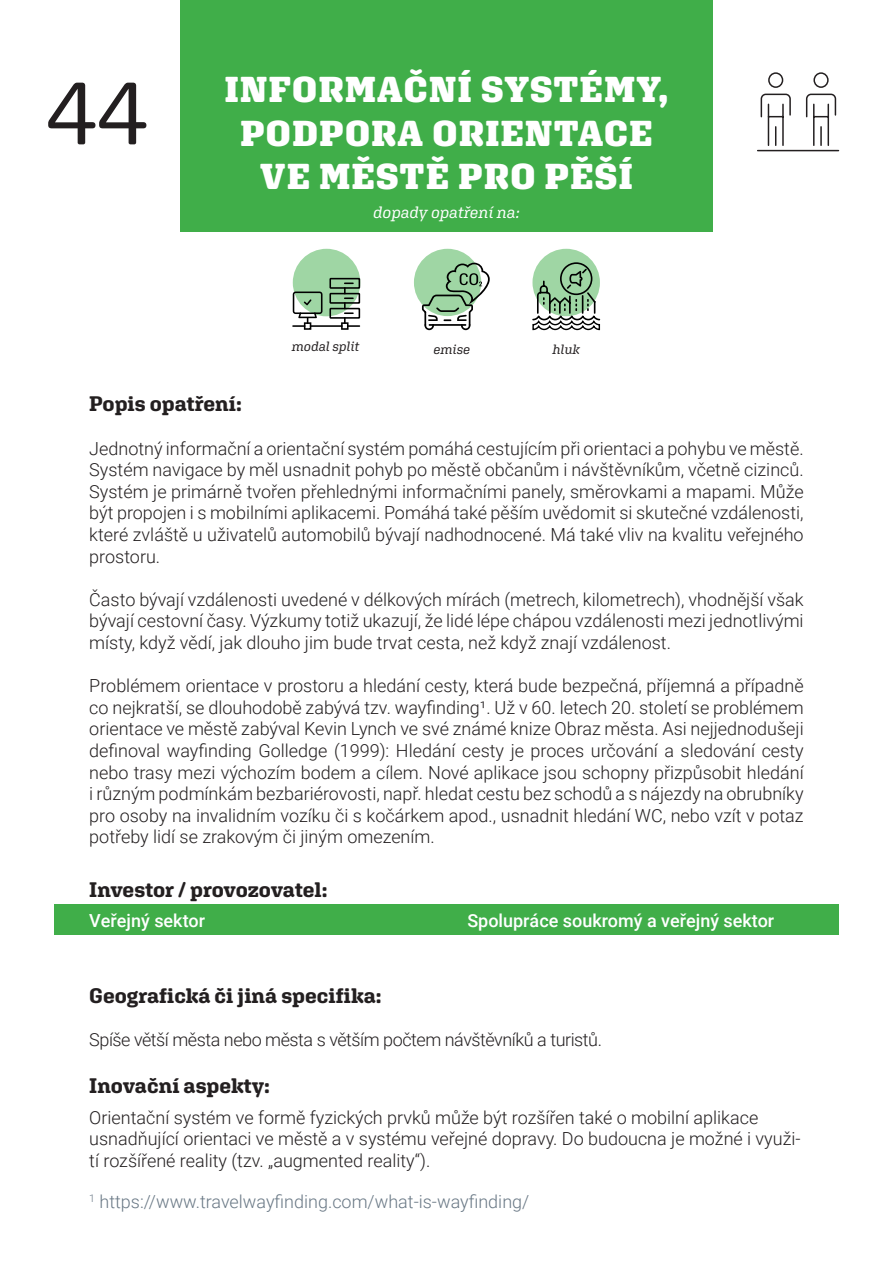
<style>
.page{position:relative;width:893px;height:1263px;background:#fff}
.page>*{position:absolute;margin:0;border:0;box-sizing:border-box;transform-origin:0 0}
.t1{font:90px "Aglet Slab";color:#231f20}
.t2{font:900 36px "Aglet Slab";letter-spacing:.04em;color:#fff}
.t3{font:700 21px "Aglet Slab";letter-spacing:-.005em;color:#231f20}
.t4{font:300 18px/21.6px "Roboto";color:#231f20;text-align:justify}
.t5{font:300 18px "Roboto";letter-spacing:-.025em;color:#231f20}
.t6{font:300 18px "Roboto";color:#697885}
.t7{font:500 18px "Roboto";color:#fff}
.t8{font:italic 16.5px "Aglet Slab";letter-spacing:-.01em;color:#fff}
.t9{font:italic 13.5px "Aglet Slab";letter-spacing:-.01em;color:#231f20}
</style>
<div class="page">
<div style="left:180px;top:0;width:533px;height:231px;background:#40ae49"></div>
<div style="left:414px;top:249px;width:67px;height:67px;background:#9fd6a4;border-radius:50%"></div>
<svg style="left:422px;top:263px;width:68px;height:67px"></svg>
<svg style="left:757px;top:72px;width:83px;height:80px"></svg>
<div style="left:532px;top:249px;width:68px;height:67px;background:#9fd6a4;border-radius:50%"></div>
<svg style="left:532px;top:262px;width:68px;height:68px"></svg>
<div style="left:54px;top:904px;width:785px;height:31px;background:#40ae49"></div>
<div style="left:293px;top:249px;width:67px;height:67px;background:#9fd6a4;border-radius:50%"></div>
<hr style="left:310px;top:325px;width:33px;height:2px;background:#000">
<svg style="left:329px;top:278px;width:31px;height:52px"></svg>
<svg style="left:292px;top:291px;width:30px;height:39px"></svg>
<p class="t1" style="left:46px;top:60px;width:103px">44</p>
<p class="t2" style="left:225px;top:68px;width:445px">INFORMAČNÍ SYSTÉMY,</p>
<p class="t2" style="left:240px;top:112px;width:414px">PODPORA ORIENTACE</p>
<p class="t2" style="left:260px;top:155px;width:374px">VE MĚSTĚ PRO PĚŠÍ</p>
<p class="t8" style="left:373px;top:203px;width:148px">dopady opatření na:</p>
<p class="t9" style="left:292px;top:339px;width:69px">modal split</p>
<p class="t9" style="left:433px;top:342px;width:38px">emise</p>
<p class="t9" style="left:553px;top:341px;width:29px">hluk</p>
<p class="t3" style="left:89px;top:391px;width:154px">Popis opatření:</p>
<p class="t4" style="left:89px;top:437px;width:716px">Jednotný informační a orientační systém pomáhá cestujícím při orientaci a pohybu ve městě.<br>Systém navigace by měl usnadnit pohyb po městě občanům i návštěvníkům, včetně cizinců.<br>Systém je primárně tvořen přehlednými informačními panely, směrovkami a mapami. Může být propojen i s mobilními aplikacemi. Pomáhá také pěším uvědomit si skutečné vzdálenosti, které zvláště u uživatelů automobilů bývají nadhodnocené. Má také vliv na kvalitu veřejného prostoru.</p>
<p class="t4" style="left:89px;top:588px;width:716px">Často bývají vzdálenosti uvedené v délkových mírách (metrech, kilometrech), vhodnější však bývají cestovní časy. Výzkumy totiž ukazují, že lidé lépe chápou vzdálenosti mezi jednotlivými místy, když vědí, jak dlouho jim bude trvat cesta, než když znají vzdálenost.</p>
<p class="t4" style="left:89px;top:674px;width:716px">Problémem orientace v prostoru a hledání cesty, která bude bezpečná, příjemná a případně co nejkratší, se dlouhodobě zabývá tzv. wayfinding¹. Už v 60. letech 20. století se problémem orientace ve městě zabýval Kevin Lynch ve své známé knize Obraz města. Asi nejjednodušeji definoval wayfinding Golledge (1999): Hledání cesty je proces určování a sledování cesty nebo trasy mezi výchozím bodem a cílem. Nové aplikace jsou schopny přizpůsobit hledání i různým podmínkám bezbariérovosti, např. hledat cestu bez schodů a s nájezdy na obrubníky pro osoby na invalidním vozíku či s kočárkem apod., usnadnit hledání WC, nebo vzít v potaz potřeby lidí se zrakovým či jiným omezením.</p>
<p class="t3" style="left:89px;top:877px;width:240px">Investor / provozovatel:</p>
<p class="t7" style="left:89px;top:907px;width:117px">Veřejný sektor</p>
<p class="t7" style="left:467px;top:907px;width:308px">Spolupráce soukromý a veřejný sektor</p>
<p class="t3" style="left:89px;top:983px;width:294px">Geografická či jiná specifika:</p>
<p class="t5" style="left:89px;top:1027px;width:514px">Spíše větší města nebo města s větším počtem návštěvníků a turistů.</p>
<p class="t3" style="left:89px;top:1073px;width:182px">Inovační aspekty:</p>
<p class="t4" style="left:89px;top:1106px;width:713px;text-align:left">Orientační systém ve formě fyzických prvků může být rozšířen také o mobilní aplikace usnadňující orientaci ve městě a v systému veřejné dopravy. Do budoucna je možné i využi&shy;tí rozšířené reality (tzv. „augmented reality“).</p>
<p class="t6" style="left:89px;top:1189px;width:442px"><sup>1</sup> https://www.travelwayfinding.com/what-is-wayfinding/</p>
</div>
